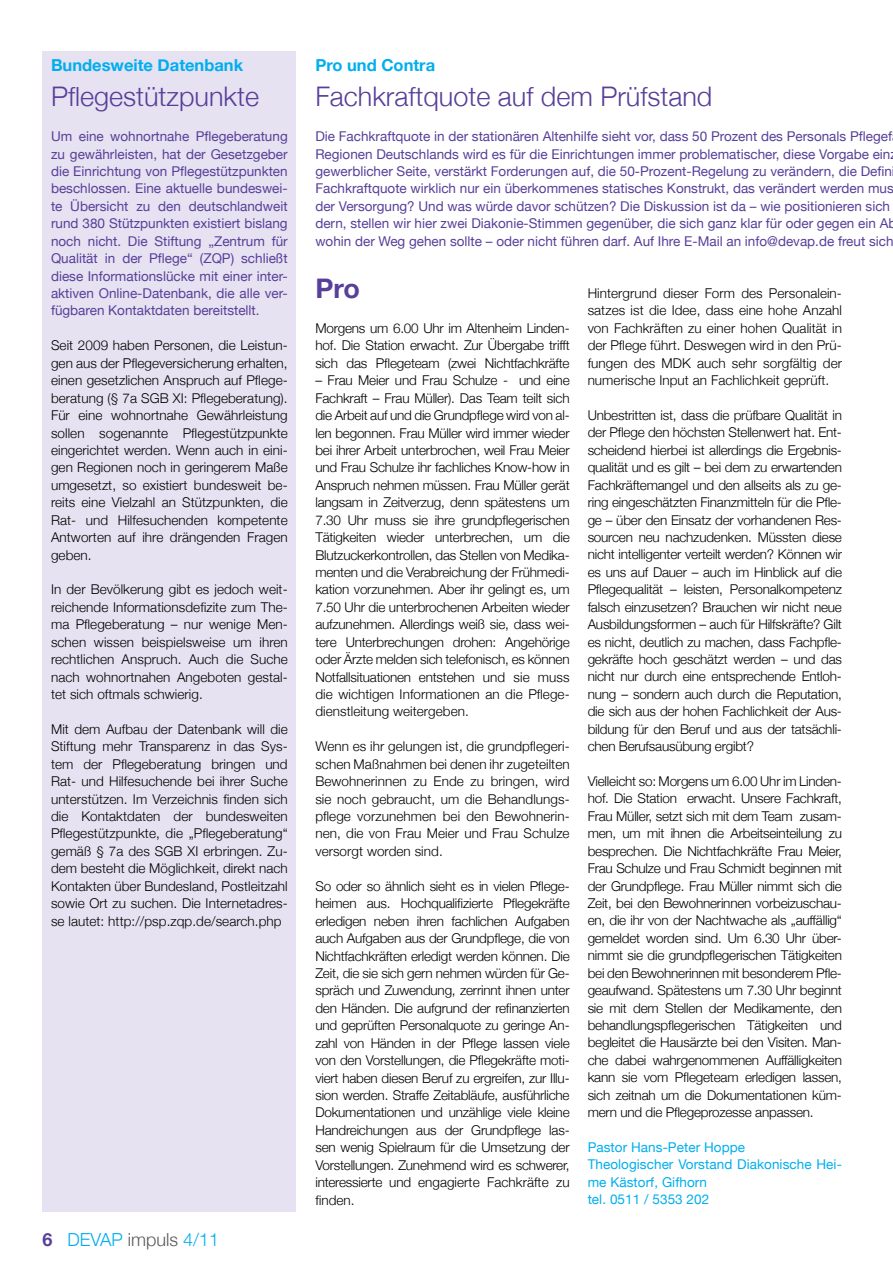
<style>
.page{position:relative;width:893px;height:1263px;background:#fff}
.page>*{position:absolute;margin:0;border:0;box-sizing:border-box;transform-origin:0 0}
.t1{font:300 27px "Helvetica Neue";color:#583f99}
.t2{font:700 27px "Helvetica Neue";color:#583f99}
.t3{font:300 18px "Helvetica Neue";color:#00aeef}
.t4{font:700 16.5px "Helvetica Neue";color:#00aeef}
.t5{font:300 13.5px/17.4px "Helvetica Neue";letter-spacing:.005em;color:#000;text-align:justify}
.t6{font:13.5px/17.4px "Helvetica Neue";color:#583f99;text-align:justify}
.t7{font:13.5px/17.4px "Helvetica Neue";letter-spacing:.005em;color:#00aeef}
.s1{font-weight:700;color:#583f99}
.s2{color:#58595b}
</style>
<div class="page">
<div style="left:43px;top:51px;width:253px;height:1161px;background:#e6e2f1"></div>
<p class="t4" style="left:51px;top:51px;width:194px">Bundesweite Datenbank</p>
<h1 class="t1" style="left:51px;top:75px;width:210px">Pflegestützpunkte</h1>
<p class="t6" style="left:51px;top:127px;width:238px">Um eine wohnortnahe Pflegeberatung zu gewährleisten, hat der Gesetzgeber die Einrichtung von Pflegestützpunkten beschlossen. Eine aktuelle bundeswei&shy;te Übersicht zu den deutschlandweit rund 380 Stützpunkten existiert bislang noch nicht. Die Stiftung „Zentrum für Qualität in der Pflege“ (ZQP) schließt diese Informationslücke mit einer inter&shy;aktiven Online-Datenbank, die alle ver&shy;fügbaren Kontaktdaten bereitstellt.</p>
<p class="t5" style="left:51px;top:336px;width:238px">Seit 2009 haben Personen, die Leistun&shy;gen aus der Pflegeversicherung erhalten, einen gesetzlichen Anspruch auf Pflege&shy;beratung (§ 7a SGB XI: Pflegeberatung).<br>Für eine wohnortnahe Gewährleistung sollen sogenannte Pflegestützpunkte eingerichtet werden. Wenn auch in eini&shy;gen Regionen noch in geringerem Maße umgesetzt, so existiert bundesweit be&shy;reits eine Vielzahl an Stützpunkten, die Rat- und Hilfesuchenden kompetente Antworten auf ihre drängenden Fragen geben.</p>
<p class="t5" style="left:51px;top:580px;width:238px">In der Bevölkerung gibt es jedoch weit&shy;reichende Informationsdefizite zum The&shy;ma Pflegeberatung – nur wenige Men&shy;schen wissen beispielsweise um ihren rechtlichen Anspruch. Auch die Suche nach wohnortnahen Angeboten gestal&shy;tet sich oftmals schwierig.</p>
<p class="t5" style="left:51px;top:719px;width:238px">Mit dem Aufbau der Datenbank will die Stiftung mehr Transparenz in das Sys&shy;tem der Pflegeberatung bringen und Rat- und Hilfesuchende bei ihrer Suche unterstützen. Im Verzeichnis finden sich die Kontaktdaten der bundesweiten Pflegestützpunkte, die „Pflegeberatung“ gemäß § 7a des SGB XI erbringen. Zu&shy;dem besteht die Möglichkeit, direkt nach Kontakten über Bundesland, Postleitzahl sowie Ort zu suchen. Die Internetadres&shy;se lautet: http://psp.zqp.de/search.php</p>
<h2 class="t3" style="left:43px;top:1225px;width:178px"><span class="s1">6</span> DEVAP <span class="s2">impuls</span> 4/11</h2>
<p class="t4" style="left:315px;top:51px;width:121px">Pro und Contra</p>
<h1 class="t1" style="left:315px;top:75px;width:399px">Fachkraftquote auf dem Prüfstand</h1>
<p class="t6" style="left:315px;top:127px;width:583px;text-align:left">Die Fachkraftquote in der stationären Altenhilfe sieht vor, dass 50 Prozent des Personals Pflegef Regionen Deutschlands wird es für die Einrichtungen immer problematischer, diese Vorgabe ein gewerblicher Seite, verstärkt Forderungen auf, die 50-Prozent-Regelung zu verändern, die Defin Fachkraftquote wirklich nur ein überkommenes statisches Konstrukt, das verändert werden mus der Versorgung? Und was würde davor schützen? Die Diskussion ist da – wie positionieren sich dern, stellen wir hier zwei Diakonie-Stimmen gegenüber, die sich ganz klar für oder gegen ein Ab wohin der Weg gehen sollte – oder nicht führen darf. Auf Ihre E-Mail an info@devap.de freut sich</p>
<h1 class="t2" style="left:315px;top:264px;width:46px">Pro</h1>
<p class="t5" style="left:315px;top:319px;width:256px">Morgens um 6.00 Uhr im Altenheim Linden&shy;hof. Die Station erwacht. Zur Übergabe trifft sich das Pflegeteam (zwei Nichtfachkräfte</p>
<p class="t5" style="left:315px;top:371px;width:256px">– Frau Meier und Frau Schulze - und eine Fachkraft – Frau Müller). Das Team teilt sich die Arbeit auf und die Grundpflege wird von al&shy;len begonnen. Frau Müller wird immer wieder bei ihrer Arbeit unterbrochen, weil Frau Meier und Frau Schulze ihr fachliches Know-how in Anspruch nehmen müssen. Frau Müller gerät langsam in Zeitverzug, denn spätestens um 7.30 Uhr muss sie ihre grundpflegerischen Tätigkeiten wieder unterbrechen, um die Blutzuckerkontrollen, das Stellen von Medika&shy;menten und die Verabreichung der Frühmedi&shy;kation vorzunehmen. Aber ihr gelingt es, um 7.50 Uhr die unterbrochenen Arbeiten wieder aufzunehmen. Allerdings weiß sie, dass wei&shy;tere Unterbrechungen drohen: Angehörige oder Ärzte melden sich telefonisch, es können Notfallsituationen entstehen und sie muss die wichtigen Informationen an die Pflege&shy;dienstleitung weitergeben.</p>
<p class="t5" style="left:315px;top:737px;width:256px">Wenn es ihr gelungen ist, die grundpflegeri&shy;schen Maßnahmen bei denen ihr zugeteilten Bewohnerinnen zu Ende zu bringen, wird sie noch gebraucht, um die Behandlungs&shy;pflege vorzunehmen bei den Bewohnerin&shy;nen, die von Frau Meier und Frau Schulze versorgt worden sind.</p>
<p class="t5" style="left:315px;top:876px;width:256px">So oder so ähnlich sieht es in vielen Pflege&shy;heimen aus. Hochqualifizierte Pflegekräfte erledigen neben ihren fachlichen Aufgaben auch Aufgaben aus der Grundpflege, die von Nichtfachkräften erledigt werden können. Die Zeit, die sie sich gern nehmen würden für Ge&shy;spräch und Zuwendung, zerrinnt ihnen unter den Händen. Die aufgrund der refinanzierten und geprüften Personalquote zu geringe An&shy;zahl von Händen in der Pflege lassen viele von den Vorstellungen, die Pflegekräfte moti&shy;viert haben diesen Beruf zu ergreifen, zur Illu&shy;sion werden. Straffe Zeitabläufe, ausführliche Dokumentationen und unzählige viele kleine Handreichungen aus der Grundpflege las&shy;sen wenig Spielraum für die Umsetzung der Vorstellungen. Zunehmend wird es schwerer, interessierte und engagierte Fachkräfte zu finden.</p>
<p class="t5" style="left:588px;top:284px;width:256px">Hintergrund dieser Form des Personalein&shy;satzes ist die Idee, dass eine hohe Anzahl von Fachkräften zu einer hohen Qualität in der Pflege führt. Deswegen wird in den Prü&shy;fungen des MDK auch sehr sorgfältig der numerische Input an Fachlichkeit geprüft.</p>
<p class="t5" style="left:588px;top:406px;width:256px">Unbestritten ist, dass die prüfbare Qualität in der Pflege den höchsten Stellenwert hat. Ent&shy;scheidend hierbei ist allerdings die Ergebnis&shy;qualität und es gilt – bei dem zu erwartenden Fachkräftemangel und den allseits als zu ge&shy;ring eingeschätzten Finanzmitteln für die Pfle&shy;ge – über den Einsatz der vorhandenen Res&shy;sourcen neu nachzudenken. Müssten diese nicht intelligenter verteilt werden? Können wir es uns auf Dauer – auch im Hinblick auf die Pflegequalität – leisten, Personalkompetenz falsch einzusetzen? Brauchen wir nicht neue Ausbildungsformen – auch für Hilfskräfte? Gilt es nicht, deutlich zu machen, dass Fachpfle&shy;gekräfte hoch geschätzt werden – und das nicht nur durch eine entsprechende Entloh&shy;nung – sondern auch durch die Reputation, die sich aus der hohen Fachlichkeit der Aus&shy;bildung für den Beruf und aus der tatsächli&shy;chen Berufsausübung ergibt?</p>
<p class="t5" style="left:588px;top:772px;width:256px">Vielleicht so: Morgens um 6.00 Uhr im Linden&shy;hof. Die Station erwacht. Unsere Fachkraft, Frau Müller, setzt sich mit dem Team zusam&shy;men, um mit ihnen die Arbeitseinteilung zu besprechen. Die Nichtfachkräfte Frau Meier, Frau Schulze und Frau Schmidt beginnen mit der Grundpflege. Frau Müller nimmt sich die Zeit, bei den Bewohnerinnen vorbeizuschau&shy;en, die ihr von der Nachtwache als „auffällig“ gemeldet worden sind. Um 6.30 Uhr über&shy;nimmt sie die grundpflegerischen Tätigkeiten bei den Bewohnerinnen mit besonderem Pfle&shy;geaufwand. Spätestens um 7.30 Uhr beginnt sie mit dem Stellen der Medikamente, den behandlungspflegerischen Tätigkeiten und begleitet die Hausärzte bei den Visiten. Man&shy;che dabei wahrgenommenen Auffälligkeiten kann sie vom Pflegeteam erledigen lassen, sich zeitnah um die Dokumentationen küm&shy;mern und die Pflegeprozesse anpassen.</p>
<p class="t7" style="left:588px;top:1137px;width:256px">Pastor Hans-Peter Hoppe<br>Theologischer Vorstand Diakonische Hei&shy;me Kästorf, Gifhorn<br>tel. 0511 / 5353 202</p>
</div>
